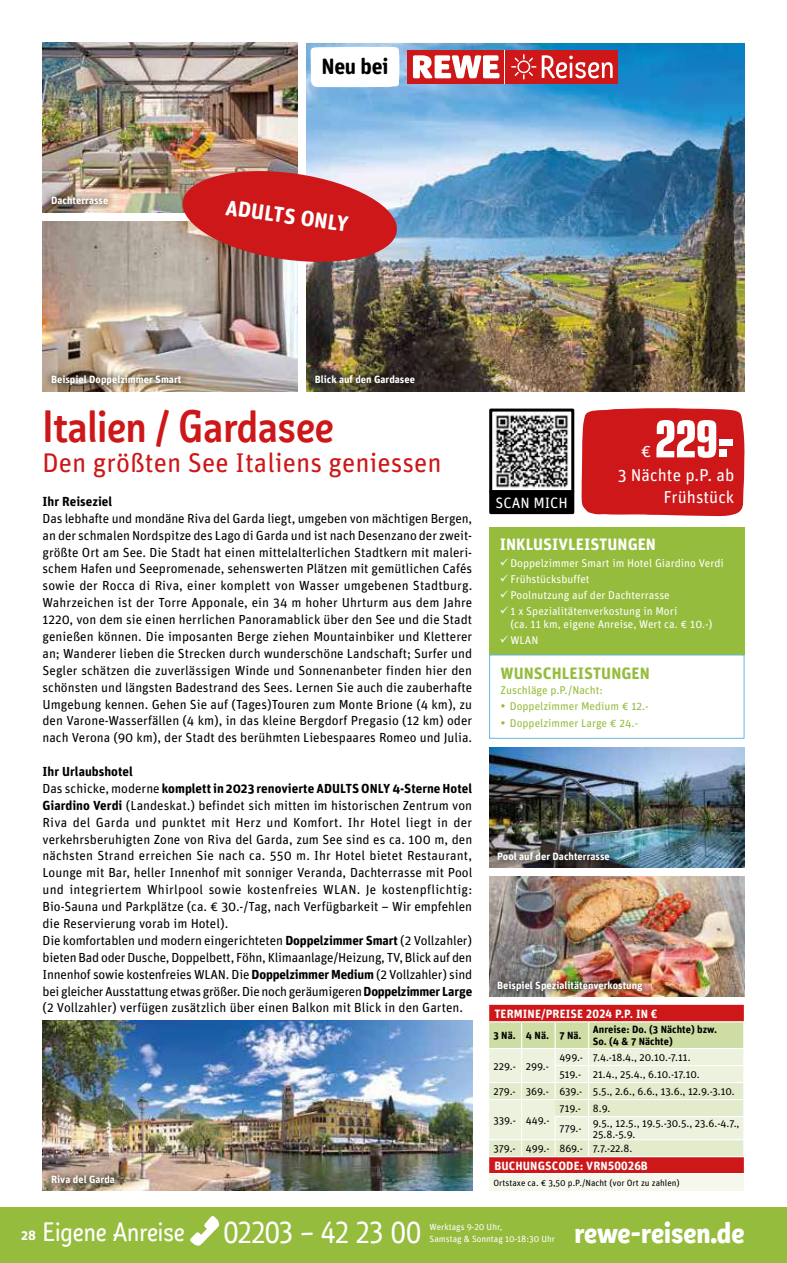
<style>
.page{position:relative;width:787px;height:1263px;background:#fff}
.page>*{position:absolute;margin:0;border:0;box-sizing:border-box;transform-origin:0 0}
.t1{font:51px "REWE Preisschrift";color:#fff}
.t2{font:500 45px "REWE Mato";color:#cd1719}
.t3{font:700 30px "REWE Mato";color:#fff}
.t4{font:30px "REWE Mato";color:#fff}
.t5{font:27px "Unit Rounded OT";color:#cd1719}
.t6{font:26.55px "REWE Mato";color:#fff}
.t7{font:700 22.2px "Unit Rounded OT";letter-spacing:-.015em;color:#000}
.t8{font:700 21.75px "Unit Rounded OT";color:#fff}
.t9{font:17.25px/22.5px "Unit Rounded OT";color:#fff;text-align:right}
.t10{font:700 16.5px "Unit Rounded OT";color:#fff}
.t11{font:700 16.5px "Unit Rounded OT";color:#95bc3d}
.t12{font:15px "Unit Rounded OT";color:#fff}
.t13{font:13.2px/17px "Unit Rounded OT";color:#000;text-align:justify}
.t14{font:700 13.2px "Unit Rounded OT";color:#000}
.t15{font:700 12px "Unit Rounded OT";letter-spacing:.01em;color:#fff}
.t16{font:11.25px/12.8px "Unit Rounded OT";color:#fff}
.t17{font:11.25px "Unit Rounded OT";color:#95bc3d}
.t18{font:10.5px/20.1px "Unit Rounded OT";color:#000}
.t19{font:700 10.5px "Unit Rounded OT";color:#fff}
.t20{font:700 10.5px/12px "Unit Rounded OT";color:#000}
.t21{font:9px "Unit Rounded OT";color:#000}
.t22{font:9px/12px "Unit Rounded OT";color:#fff}
.s1{font-weight:700}
.s2{font-family:"Unit Rounded OT";font-weight:700;font-size:13.5px}
</style>
<div class="page">
<img style="left:43px;top:43px;width:255px;height:170px">
<img style="left:43px;top:221px;width:255px;height:170px">
<img style="left:306px;top:43px;width:438px;height:348px">
<svg style="left:183px;top:171px;width:214px;height:91px;background:#ca3f40"></svg>
<svg style="left:307px;top:367px;width:115px;height:24px;background:#423b28"></svg>
<svg style="left:43px;top:367px;width:146px;height:25px;background:#9d8c77"></svg>
<svg style="left:43px;top:189px;width:72px;height:23px;background:#a99689"></svg>
<div style="left:489px;top:527px;width:255px;height:128px;background:#95bc3d"></div>
<div style="left:489px;top:655px;width:255px;height:84px;border:1px solid #66b8d9"></div>
<div style="left:581px;top:408px;width:163px;height:108px;background:#cd1719"></div>
<img style="left:493px;top:413px;width:75px;height:75px">
<div style="left:489px;top:409px;width:85px;height:84px;border:3px solid #000"></div>
<div style="left:490px;top:492px;width:83px;height:21px;background:#000"></div>
<div style="left:489px;top:490px;width:85px;height:24px;border:3px solid #000"></div>
<div style="left:489px;top:1005px;width:255px;height:168px;background:#cd1719"></div>
<div style="left:489px;top:1174px;width:255px;height:17px;background:#f6f8ee"></div>
<hr style="left:489px;top:1021px;width:32px;height:1px;background:#fff">
<hr style="left:521px;top:1021px;width:34px;height:1px;background:#fff">
<hr style="left:555px;top:1021px;width:33px;height:1px;background:#fff">
<hr style="left:588px;top:1021px;width:156px;height:1px;background:#fff">
<svg style="left:489px;top:1022px;width:255px;height:134px;background:#e4ecce"></svg>
<hr style="left:489px;top:1156px;width:32px;height:1px;background:#fff">
<hr style="left:521px;top:1156px;width:34px;height:1px;background:#fff">
<hr style="left:555px;top:1156px;width:33px;height:1px;background:#fff">
<hr style="left:588px;top:1156px;width:156px;height:1px;background:#fff">
<svg style="left:310px;top:46px;width:89px;height:41px"></svg>
<div style="left:407px;top:50px;width:97px;height:34px;background:#cd1719"></div>
<div style="left:506px;top:50px;width:112px;height:34px;background:#cd1719"></div>
<svg style="left:413px;top:55px;width:86px;height:23px"></svg>
<svg style="left:511px;top:54px;width:101px;height:25px"></svg>
<img style="left:489px;top:876px;width:255px;height:120px">
<img style="left:489px;top:747px;width:255px;height:120px">
<img style="left:43px;top:1021px;width:429px;height:170px">
<svg style="left:43px;top:1168px;width:79px;height:23px;background:#988772"></svg>
<img style="left:489px;top:973px;width:161px;height:24px">
<svg style="left:489px;top:845px;width:127px;height:23px;background:#4e5152"></svg>
<div style="left:0;top:1208px;width:787px;height:55px;background:#95bc3d"></div>
<svg style="left:190px;top:1215px;width:29px;height:31px"></svg>
<p class="t19" style="left:51px;top:194px;width:59px">Dachterrasse</p>
<h3 class="t7" style="left:321px;top:53px;width:69px">Neu bei</h3>
<h3 class="t8" style="left:228px;top:193px;width:125px;rotate:8deg">ADULTS ONLY</h3>
<p class="t19" style="left:51px;top:372px;width:132px">Beispiel Doppelzimmer Smart</p>
<p class="t19" style="left:315px;top:372px;width:102px">Blick auf den Gardasee</p>
<h2 class="t2" style="left:43px;top:391px;width:292px">Italien / Gardasee</h2>
<h3 class="t5" style="left:43px;top:446px;width:401px">Den größten See Italiens geniessen</h3>
<p class="t14" style="left:43px;top:493px;width:71px">Ihr Reiseziel</p>
<p class="t13" style="left:43px;top:510px;width:431px">Das lebhafte und mondäne Riva del Garda liegt, umgeben von mächtigen Bergen, an der schmalen Nordspitze des Lago di Garda und ist nach Desenzano der zweit&shy;größte Ort am See. Die Stadt hat einen mittelalterlichen Stadtkern mit maleri&shy;schem Hafen und Seepromenade, sehenswerten Plätzen mit gemütlichen Cafés sowie der Rocca di Riva, einer komplett von Wasser umgebenen Stadtburg.<br>Wahrzeichen ist der Torre Apponale, ein 34 m hoher Uhrturm aus dem Jahre 1220, von dem sie einen herrlichen Panoramablick über den See und die Stadt genießen können. Die imposanten Berge ziehen Mountainbiker und Kletterer an; Wanderer lieben die Strecken durch wunderschöne Landschaft; Surfer und Segler schätzen die zuverlässigen Winde und Sonnenanbeter finden hier den schönsten und längsten Badestrand des Sees. Lernen Sie auch die zauberhafte Umgebung kennen. Gehen Sie auf (Tages)Touren zum Monte Brione (4 km), zu den Varone-Wasserfällen (4 km), in das kleine Bergdorf Pregasio (12 km) oder nach Verona (90 km), der Stadt des berühmten Liebespaares Romeo und Julia.</p>
<p class="t13" style="left:43px;top:763px;width:431px;text-align:left"><span class="s1">Ihr Urlaubshotel<br></span>Das schicke, moderne <span class="s1">komplett in 2023 renovierte ADULTS ONLY 4-Sterne Hotel Giardino Verdi</span> (Landeskat.) befindet sich mitten im historischen Zentrum von Riva del Garda und punktet mit Herz und Komfort. Ihr Hotel liegt in der verkehrsberuhigten Zone von Riva del Garda, zum See sind es ca. 100 m, den nächsten Strand erreichen Sie nach ca. 550 m. Ihr Hotel bietet Restaurant, Lounge mit Bar, heller Innenhof mit sonniger Veranda, Dachterrasse mit Pool und integriertem Whirlpool sowie kostenfreies WLAN. Je kostenpflichtig:<br>Bio-Sauna und Parkplätze (ca. € 30.-/Tag, nach Verfügbarkeit – Wir empfehlen die Reservierung vorab im Hotel).<br>Die komfortablen und modern eingerichteten <span class="s1">Doppelzimmer Smart</span> (2 Vollzahler) bieten Bad oder Dusche, Doppelbett, Föhn, Klimaanlage/Heizung, TV, Blick auf den Innenhof sowie kostenfreies WLAN. Die <span class="s1">Doppelzimmer Medium</span> (2 Vollzahler) sind bei gleicher Ausstattung etwas größer. Die noch geräumigeren <span class="s1">Doppelzimmer Large </span>(2 Vollzahler) verfügen zusätzlich über einen Balkon mit Blick in den Garten.</p>
<p class="t19" style="left:51px;top:1173px;width:65px">Riva del Garda</p>
<p class="t12" style="left:495px;top:494px;width:74px">SCAN MICH</p>
<h1 class="t1" style="left:655px;top:410px;width:80px">229.-</h1>
<h3 class="t9" style="left:618px;top:463px;width:118px">3 Nächte p.P. ab<br>Frühstück</h3>
<h3 class="t9" style="left:640px;top:440px;width:12px">€</h3>
<p class="t10" style="left:500px;top:534px;width:158px">INKLUSIVLEISTUNGEN</p>
<p class="t16" style="left:500px;top:557px;width:225px">✓ Doppelzimmer Smart im Hotel Giardino Verdi</p>
<p class="t16" style="left:500px;top:573px;width:91px">✓ Frühstücksbuffet</p>
<p class="t16" style="left:500px;top:589px;width:171px">✓ Poolnutzung auf der Dachterrasse</p>
<p class="t16" style="left:510px;top:605px;width:204px;text-indent:-11px">✓ 1 x Spezialitätenverkostung in Mori<br>(ca. 11 km, eigene Anreise, Wert ca. € 10.-)</p>
<p class="t16" style="left:500px;top:634px;width:40px">✓ WLAN</p>
<p class="t11" style="left:500px;top:663px;width:151px">WUNSCHLEISTUNGEN</p>
<p class="t17" style="left:500px;top:683px;width:104px">Zuschläge p.P./Nacht:</p>
<p class="t17" style="left:500px;top:699px;width:150px">• Doppelzimmer Medium € 12.-</p>
<p class="t17" style="left:500px;top:716px;width:139px">• Doppelzimmer Large € 24.-</p>
<p class="t19" style="left:497px;top:850px;width:114px">Pool auf der Dachterrasse</p>
<p class="t19" style="left:497px;top:978px;width:147px">Beispiel Spezialitätenverkostung</p>
<p class="t15" style="left:494px;top:1006px;width:164px">TERMINE/PREISE 2024 P.P. IN €</p>
<p class="t20" style="left:493px;top:1029px;width:90px">3 Nä. 4 Nä. 7 Nä.</p>
<p class="t20" style="left:593px;top:1023px;width:126px">Anreise: Do. (3 Nächte) bzw.<br>So. (4 &amp; 7 Nächte)</p>
<p class="t18" style="left:493px;top:1056px;width:57px">229.- 299.-</p>
<p class="t18" style="left:559px;top:1047px;width:133px">499.- 7.4.-18.4., 20.10.-7.11.</p>
<p class="t18" style="left:559px;top:1064px;width:142px">519.- 21.4., 25.4., 6.10.-17.10.</p>
<p class="t18" style="left:493px;top:1081px;width:243px">279.- 369.- 639.- 5.5., 2.6., 6.6., 13.6., 12.9.-3.10.</p>
<p class="t18" style="left:493px;top:1110px;width:58px">339.- 449.-</p>
<p class="t18" style="left:559px;top:1098px;width:52px">719.- 8.9.<br>779.-</p>
<p class="t18" style="left:593px;top:1118px;width:148px;line-height:10.5px">9.5., 12.5., 19.5.-30.5., 23.6.-4.7.,<br>25.8.-5.9.</p>
<p class="t18" style="left:493px;top:1138px;width:140px">379.- 499.- 869.- 7.7.-22.8.</p>
<p class="t15" style="left:494px;top:1158px;width:155px">BUCHUNGSCODE: VRN50026B</p>
<p class="t21" style="left:493px;top:1177px;width:188px">Ortstaxe ca. € 3,50 p.P./Nacht (vor Ort zu zahlen)</p>
<h3 class="t6" style="left:21px;top:1212px;width:165px"><span class="s2">28</span> Eigene Anreise</h3>
<h3 class="t4" style="left:223px;top:1210px;width:199px">02203 – 42 23 00</h3>
<h3 class="t3" style="left:574px;top:1208px;width:171px">rewe-reisen.de</h3>
<p class="t22" style="left:429px;top:1220px;width:127px">Werktags 9-20 Uhr,<br>Samstag &amp; Sonntag 10-18:30 Uhr</p>
</div>
